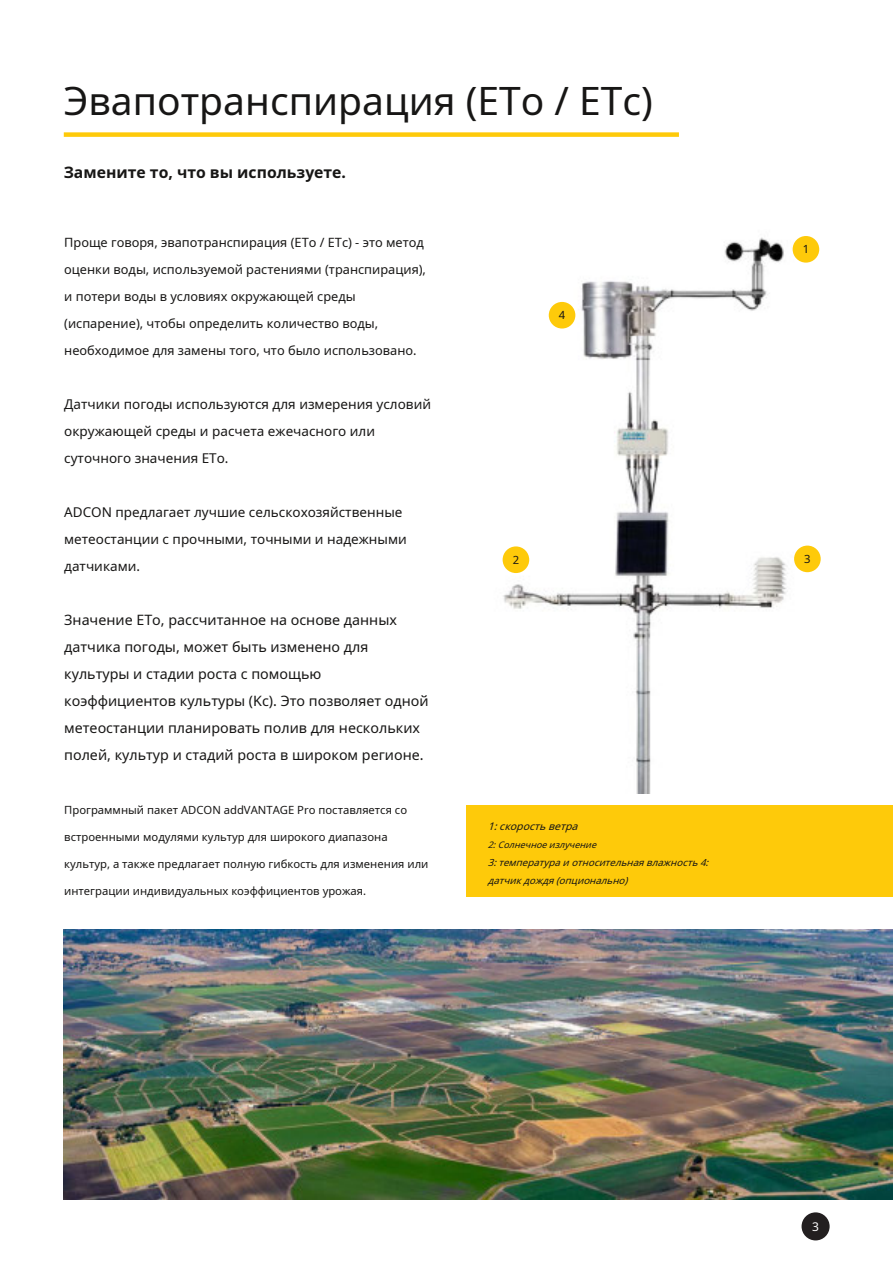
<style>
.page{position:relative;width:893px;height:1263px;background:#fff}
.page>*{position:absolute;margin:0;border:0;box-sizing:border-box;transform-origin:0 0}
.t1{font:39px "Noto Sans";color:#171615}
.t2{font:700 15.75px "Noto Sans";color:#171615}
.t3{font:14.25px/27px "Noto Sans";color:#171615}
.t4{font:13.5px/27px "Noto Sans";color:#171615}
.t5{font:12.75px/27px "Noto Sans";color:#171615}
.t6{font:12px "Noto Sans";color:#fff}
.t7{font:11.25px "Noto Sans";color:#171615}
.t8{font:italic 10.5px "Noto Sans";color:#171615}
.t9{font:italic 9.75px/18px "Noto Sans";color:#171615}
.t10{font:italic 9px "Noto Sans";color:#171615}
</style>
<div class="page">
<div style="left:801px;top:1212px;width:29px;height:28px;background:#231f20;border-radius:50%"></div>
<div style="left:466px;top:805px;width:427px;height:91px;background:#feca0a"></div>
<img style="left:64px;top:929px;width:829px;height:270px">
<div style="left:64px;top:132px;width:615px;height:5px;background:#feca0a"></div>
<img style="left:502px;top:236px;width:318px;height:558px">
<div style="left:793px;top:236px;width:26px;height:27px;background:#feca0a;border-radius:50%"></div>
<div style="left:549px;top:302px;width:26px;height:26px;background:#feca0a;border-radius:50%"></div>
<div style="left:794px;top:546px;width:27px;height:26px;background:#feca0a;border-radius:50%"></div>
<div style="left:503px;top:546px;width:26px;height:27px;background:#feca0a;border-radius:50%"></div>
<h1 class="t1" style="left:64px;top:73px;width:591px">Эвапотранспирация (ETo / ETc)</h1>
<p class="t2" style="left:64px;top:161px;width:284px">Замените то, что вы используете.</p>
<p class="t5" style="left:64px;top:229px;width:363px">Проще говоря, эвапотранспирация (ETo / ETc) - это метод оценки воды, используемой растениями (транспирация), и потери воды в условиях окружающей среды (испарение), чтобы определить количество воды, необходимое для замены того, что было использовано.</p>
<p class="t7" style="left:803px;top:241px;width:8px">1</p>
<p class="t7" style="left:559px;top:307px;width:8px">4</p>
<p class="t4" style="left:64px;top:390px;width:368px">Датчики погоды используются для измерения условий окружающей среды и расчета ежечасного или суточного значения ETo.</p>
<p class="t4" style="left:64px;top:498px;width:344px">ADCON предлагает лучшие сельскохозяйственные метеостанции с прочными, точными и надежными датчиками.</p>
<p class="t3" style="left:64px;top:606px;width:366px">Значение ЕТо, рассчитанное на основе данных датчика погоды, может быть изменено для культуры и стадии роста с помощью коэффициентов культуры (Kc). Это позволяет одной метеостанции планировать полив для нескольких полей, культур и стадий роста в широком регионе.</p>
<p class="t7" style="left:64px;top:802px;width:344px">Программный пакет ADCON addVANTAGE Pro поставляется со</p>
<p class="t7" style="left:64px;top:829px;width:325px">встроенными модулями культур для широкого диапазона</p>
<p class="t7" style="left:64px;top:856px;width:366px">культур, а также предлагает полную гибкость для изменения или</p>
<p class="t7" style="left:64px;top:883px;width:303px">интеграции индивидуальных коэффициентов урожая.</p>
<p class="t7" style="left:513px;top:552px;width:8px">2</p>
<p class="t7" style="left:804px;top:551px;width:8px">3</p>
<p class="t8" style="left:488px;top:818px;width:95px">1:скоростьветра</p>
<p class="t10" style="left:488px;top:838px;width:114px">2:Солнечноеизлучение</p>
<p class="t9" style="left:488px;top:853px;width:226px">3:температураиотносительнаявлажность4: датчикдождя(опционально)</p>
<p class="t6" style="left:812px;top:1218px;width:8px">3</p>
</div>
